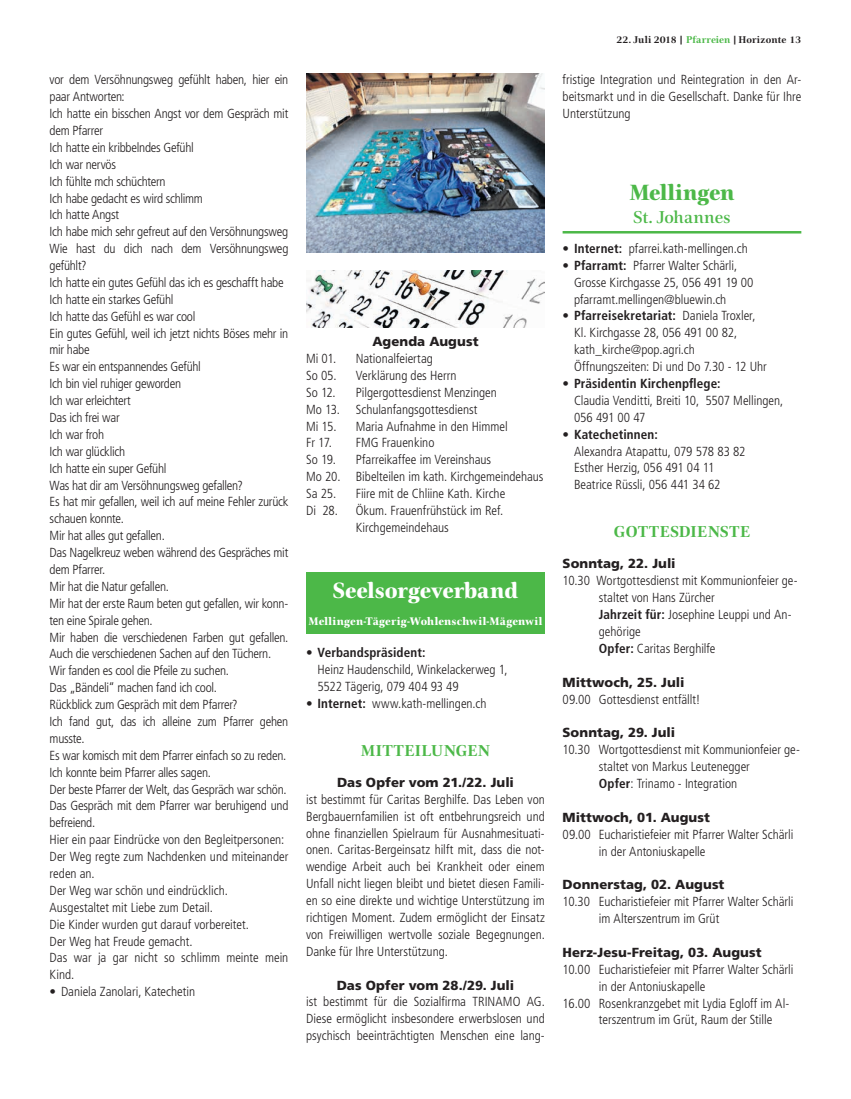
<style>
.page{position:relative;width:851px;height:1099px;background:#fff}
.page>*{position:absolute;margin:0;border:0;box-sizing:border-box;transform-origin:0 0}
.t1{font:800 22.5px "Civita";color:#fff}
.t2{font:800 22.5px "Civita";letter-spacing:-.005em;color:#4cb848}
.t3{font:500 17.5px "Civita";letter-spacing:-.005em;color:#4cb848}
.t4{font:700 16.12px "Civita";letter-spacing:.02em;color:#4cb848}
.t5{font:300 condensed 13.12px/16.9px "Frutiger LT Std";letter-spacing:-.005em;color:#231f20}
.t6{font:900 13.12px "Frutiger LT Std";letter-spacing:.005em;color:#231f20}
.t7{font:800 11.25px "Civita";letter-spacing:.015em;color:#fff}
.t8{font:700 10px "Civita";letter-spacing:.005em;color:#231f20}
.s1{font-weight:700}
.s2{color:#4cb848}
</style>
<div class="page">
<img style="left:306px;top:74px;width:238px;height:178px">
<img style="left:306px;top:270px;width:238px;height:57px">
<div style="left:306px;top:572px;width:238px;height:62px;background:#4cb848"></div>
<hr style="left:562px;top:231px;width:239px;height:2px;background:#4cb848">
<p class="t5" style="left:50px;top:71px;width:240px">vor dem Versöhnungsweg gefühlt haben, hier ein paar Antworten:<br>Ich hatte ein bisschen Angst vor dem Gespräch mit dem Pfarrer<br>Ich hatte ein kribbelndes Gefühl<br>Ich war nervös<br>Ich fühlte mch schüchtern<br>Ich habe gedacht es wird schlimm<br>Ich hatte Angst<br>Ich habe mich sehr gefreut auf den Versöhnungsweg<br>Wie hast du dich nach dem Versöhnungsweg gefühlt?<br>Ich hatte ein gutes Gefühl das ich es geschafft habe<br>Ich hatte ein starkes Gefühl<br>Ich hatte das Gefühl es war cool<br>Ein gutes Gefühl, weil ich jetzt nichts Böses mehr in mir habe<br>Es war ein entspannendes Gefühl<br>Ich bin viel ruhiger geworden<br>Ich war erleichtert<br>Das ich frei war<br>Ich war froh<br>Ich war glücklich<br>Ich hatte ein super Gefühl<br>Was hat dir am Versöhnungsweg gefallen?<br>Es hat mir gefallen, weil ich auf meine Fehler zurück schauen konnte.<br>Mir hat alles gut gefallen.<br>Das Nagelkreuz weben während des Gespräches mit dem Pfarrer.<br>Mir hat die Natur gefallen.<br>Mir hat der erste Raum beten gut gefallen, wir konn&shy;ten eine Spirale gehen.<br>Mir haben die verschiedenen Farben gut gefallen.<br>Auch die verschiedenen Sachen auf den Tüchern.<br>Wir fanden es cool die Pfeile zu suchen.<br>Das „Bändeli“ machen fand ich cool.<br>Rückblick zum Gespräch mit dem Pfarrer?<br>Ich fand gut, das ich alleine zum Pfarrer gehen musste.<br>Es war komisch mit dem Pfarrer einfach so zu reden.<br>Ich konnte beim Pfarrer alles sagen.<br>Der beste Pfarrer der Welt, das Gespräch war schön.<br>Das Gespräch mit dem Pfarrer war beruhigend und befreiend.<br>Hier ein paar Eindrücke von den Begleitpersonen:<br>Der Weg regte zum Nachdenken und miteinander reden an.<br>Der Weg war schön und eindrücklich.<br>Ausgestaltet mit Liebe zum Detail.<br>Die Kinder wurden gut darauf vorbereitet.<br>Der Weg hat Freude gemacht.<br>Das war ja gar nicht so schlimm meinte mein<br>Kind.</p>
<p class="t5" style="left:50px;top:983px;width:147px">• Daniela Zanolari, Katechetin</p>
<p class="t6" style="left:372px;top:333px;width:107px">Agenda August</p>
<p class="t5" style="left:306px;top:350px;width:32px">Mi 01.</p>
<p class="t5" style="left:356px;top:350px;width:79px">Nationalfeiertag</p>
<p class="t5" style="left:306px;top:367px;width:32px">So 05.</p>
<p class="t5" style="left:356px;top:367px;width:102px">Verklärung des Herrn</p>
<p class="t5" style="left:306px;top:384px;width:31px">So 12.</p>
<p class="t5" style="left:306px;top:384px;width:192px;text-indent:50px">Pilgergottesdienst Menzingen<br>Mo 13. Schulanfangsgottesdienst<br>Mi 15.</p>
<p class="t5" style="left:356px;top:418px;width:153px">Maria Aufnahme in den Himmel</p>
<p class="t5" style="left:306px;top:434px;width:27px">Fr 17.</p>
<p class="t5" style="left:356px;top:434px;width:80px">FMG Frauenkino</p>
<p class="t5" style="left:306px;top:451px;width:31px">So 19.</p>
<p class="t5" style="left:306px;top:451px;width:239px;text-indent:50px">Pfarreikaffee im Vereinshaus<br>Mo 20. Bibelteilen im kath. Kirchgemeindehaus<br>Sa 25.</p>
<p class="t5" style="left:356px;top:485px;width:151px">Fiire mit de Chliine Kath. Kirche</p>
<p class="t5" style="left:306px;top:502px;width:33px">Di 28.</p>
<p class="t5" style="left:356px;top:502px;width:149px">Ökum. Frauenfrühstück im Ref.<br>Kirchgemeindehaus</p>
<h1 class="t1" style="left:332px;top:575px;width:187px">Seelsorgeverband</h1>
<p class="t7" style="left:308px;top:614px;width:235px">Mellingen-Tägerig-Wohlenschwil-Mägenwil</p>
<p class="t5" style="left:317px;top:644px;width:192px;text-indent:-11px">• <span class="s1">Verbandspräsident:<br></span>Heinz Haudenschild, Winkelackerweg 1,<br>5522 Tägerig, 079 404 93 49</p>
<p class="t5" style="left:306px;top:695px;width:182px">• <span class="s1">Internet:</span> www.kath-mellingen.ch</p>
<p class="t4" style="left:360px;top:739px;width:131px">MITTEILUNGEN</p>
<p class="t6" style="left:337px;top:774px;width:178px">Das Opfer vom 21./22. Juli</p>
<p class="t5" style="left:306px;top:791px;width:240px;text-align:justify">ist bestimmt für Caritas Berghilfe. Das Leben von Bergbauernfamilien ist oft entbehrungsreich und ohne finanziellen Spielraum für Ausnahmesituati&shy;onen. Caritas-Bergeinsatz hilft mit, dass die not&shy;wendige Arbeit auch bei Krankheit oder einem Unfall nicht liegen bleibt und bietet diesen Famili&shy;en so eine direkte und wichtige Unterstützung im richtigen Moment. Zudem ermöglicht der Einsatz von Freiwilligen wertvolle soziale Begegnungen.<br>Danke für Ihre Unterstützung.</p>
<p class="t6" style="left:337px;top:977px;width:179px">Das Opfer vom 28./29. Juli</p>
<p class="t5" style="left:306px;top:993px;width:240px;text-align:justify">ist bestimmt für die Sozialfirma TRINAMO AG.<br>Diese ermöglicht insbesondere erwerbslosen und psychisch beeinträchtigten Menschen eine lang-</p>
<p class="t8" style="left:616px;top:33px;width:186px">22. Juli 2018 | <span class="s2">Pfarreien</span> | Horizonte 13</p>
<p class="t5" style="left:562px;top:71px;width:240px;text-align:justify">fristige Integration und Reintegration in den Ar&shy;beitsmarkt und in die Gesellschaft. Danke für Ihre Unterstützung</p>
<h1 class="t2" style="left:629px;top:177px;width:107px">Mellingen</h1>
<h2 class="t3" style="left:633px;top:205px;width:99px">St. Johannes</h2>
<p class="t5" style="left:562px;top:240px;width:187px">• <span class="s1">Internet:</span> pfarrei.kath-mellingen.ch</p>
<p class="t5" style="left:574px;top:257px;width:181px;text-indent:-11px">• <span class="s1">Pfarramt:</span> Pfarrer Walter Schärli,<br>Grosse Kirchgasse 25, 056 491 19 00 pfarramt.mellingen@bluewin.ch</p>
<p class="t5" style="left:574px;top:307px;width:194px;text-indent:-11px">• <span class="s1">Pfarreisekretariat:</span> Daniela Troxler, Kl. Kirchgasse 28, 056 491 00 82, kath_kirche@pop.agri.ch Öffnungszeiten: Di und Do 7.30 - 12 Uhr</p>
<p class="t5" style="left:574px;top:375px;width:211px;text-indent:-11px">• <span class="s1">Präsidentin Kirchenpflege:<br></span>Claudia Venditti, Breiti 10, 5507 Mellingen,<br>056 491 00 47</p>
<p class="t5" style="left:574px;top:426px;width:173px;text-indent:-11px">• <span class="s1">Katechetinnen:<br></span>Alexandra Atapattu, 079 578 83 82<br>Esther Herzig, 056 491 04 11<br>Beatrice Rüssli, 056 441 34 62</p>
<p class="t4" style="left:613px;top:521px;width:138px">GOTTESDIENSTE</p>
<p class="t6" style="left:562px;top:556px;width:114px">Sonntag, 22. Juli</p>
<p class="t5" style="left:598px;top:572px;width:200px;text-indent:-36px">10.30 Wortgottesdienst mit Kommunionfeier ge&shy;staltet von Hans Zürcher<br><span class="s1">Jahrzeit für:</span> Josephine Leuppi und An&shy;gehörige<br><span class="s1">Opfer:</span> Caritas Berghilfe</p>
<p class="t6" style="left:562px;top:674px;width:123px">Mittwoch, 25. Juli</p>
<p class="t5" style="left:562px;top:690px;width:139px">09.00 Gottesdienst entfällt!</p>
<p class="t6" style="left:562px;top:724px;width:114px">Sonntag, 29. Juli</p>
<p class="t5" style="left:598px;top:741px;width:202px;text-indent:-36px">10.30 Wortgottesdienst mit Kommunionfeier ge&shy;staltet von Markus Leutenegger<br><span class="s1">Opfer</span>: Trinamo - Integration</p>
<p class="t6" style="left:562px;top:809px;width:149px">Mittwoch, 01. August</p>
<p class="t5" style="left:598px;top:825px;width:196px;text-indent:-36px">09.00 Eucharistiefeier mit Pfarrer Walter Schärli in der Antoniuskapelle</p>
<p class="t6" style="left:562px;top:876px;width:163px">Donnerstag, 02. August</p>
<p class="t5" style="left:598px;top:893px;width:196px;text-indent:-36px">10.30 Eucharistiefeier mit Pfarrer Walter Schärli im Alterszentrum im Grüt</p>
<p class="t6" style="left:562px;top:944px;width:200px">Herz-Jesu-Freitag, 03. August</p>
<p class="t5" style="left:562px;top:960px;width:232px">10.00 Eucharistiefeier mit Pfarrer Walter Schärli</p>
<p class="t5" style="left:598px;top:977px;width:108px">in der Antoniuskapelle</p>
<p class="t5" style="left:562px;top:994px;width:228px">16.00 Rosenkranzgebet mit Lydia Egloff im Al-</p>
<p class="t5" style="left:598px;top:1011px;width:175px">terszentrum im Grüt, Raum der Stille</p>
</div>
